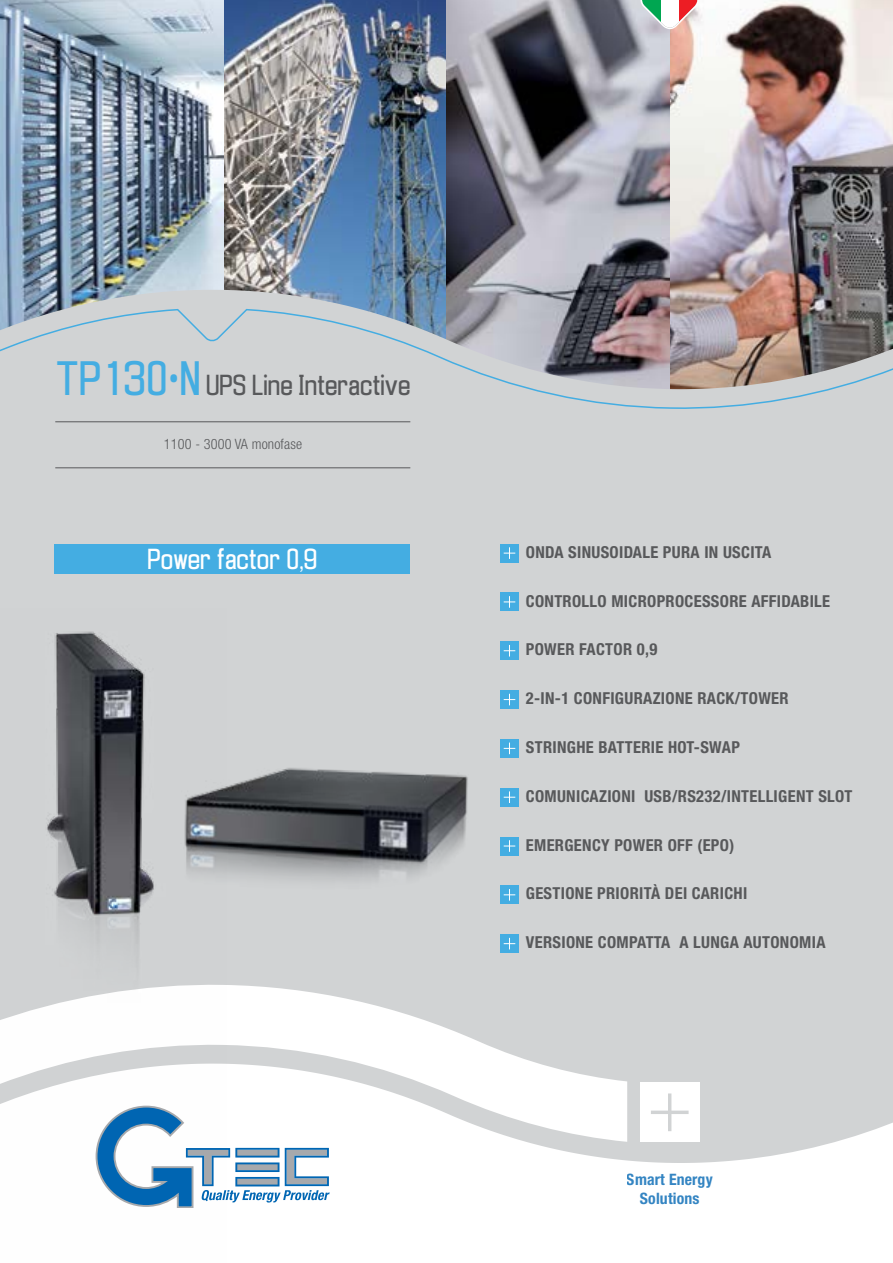
<style>
.page{position:relative;width:893px;height:1263px;background:#fff}
.page>*{position:absolute;margin:0;border:0;box-sizing:border-box;transform-origin:0 0}
.t1{font:27px "Enigmatic";color:#58595b;scale:.85 1}
.t2{font:27px "Enigmatic";color:#fff;scale:.85 1}
.t3{font:700 condensed 16.5px "Helvetica Neue LT Std";letter-spacing:.02em;color:#58595b}
.t4{font:700 condensed 15.75px/18.9px "Helvetica Neue LT Std";letter-spacing:.01em;color:#0066b3;text-align:center}
.t5{font:300 condensed 14.25px "Helvetica Neue LT Std";letter-spacing:.01em;color:#58595b}
.s1{font-size:45px;color:#44ade2}
</style>
<div class="page">
<img style="left:223px;top:0;width:223px;height:290px">
<img style="left:670px;top:0;width:223px;height:290px">
<img style="left:447px;top:0;width:223px;height:290px">
<img style="left:0;top:0;width:223px;height:290px">
<div style="left:0;top:290px;width:893px;height:873px;background:#d1d3d4"></div>
<svg style="left:0;top:307px;width:893px;height:104px;background:#b7b7ba"></svg>
<svg style="left:227px;top:983px;width:400px;height:159px"></svg>
<div style="left:640px;top:1082px;width:59px;height:60px;background:#fff"></div>
<hr style="left:668px;top:1093px;width:3px;height:38px;background:#d1d3d4">
<svg style="left:651px;top:1110px;width:38px;height:4px"></svg>
<svg style="left:227px;top:1106px;width:103px;height:97px"></svg>
<img style="left:0;top:608px;width:227px;height:600px">
<img style="left:147px;top:742px;width:356px;height:213px">
<hr style="left:55px;top:421px;width:355px;height:1px;background:#58595b">
<hr style="left:55px;top:467px;width:355px;height:1px;background:#58595b">
<svg style="left:638px;top:0;width:64px;height:32px"></svg>
<div style="left:500px;top:544px;width:19px;height:18px;background:#44ade2"></div>
<svg style="left:504px;top:547px;width:11px;height:12px"></svg>
<div style="left:500px;top:593px;width:19px;height:18px;background:#44ade2"></div>
<svg style="left:504px;top:596px;width:11px;height:12px"></svg>
<div style="left:500px;top:642px;width:19px;height:18px;background:#44ade2"></div>
<svg style="left:504px;top:645px;width:11px;height:11px"></svg>
<div style="left:500px;top:690px;width:19px;height:19px;background:#44ade2"></div>
<svg style="left:504px;top:694px;width:11px;height:11px"></svg>
<div style="left:500px;top:739px;width:19px;height:18px;background:#44ade2"></div>
<svg style="left:504px;top:742px;width:11px;height:12px"></svg>
<div style="left:500px;top:788px;width:19px;height:18px;background:#44ade2"></div>
<svg style="left:504px;top:791px;width:11px;height:12px"></svg>
<div style="left:500px;top:837px;width:19px;height:18px;background:#44ade2"></div>
<svg style="left:504px;top:840px;width:11px;height:12px"></svg>
<div style="left:500px;top:886px;width:19px;height:18px;background:#44ade2"></div>
<svg style="left:504px;top:889px;width:11px;height:12px"></svg>
<div style="left:500px;top:934px;width:19px;height:19px;background:#44ade2"></div>
<svg style="left:504px;top:938px;width:11px;height:11px"></svg>
<div style="left:55px;top:544px;width:355px;height:30px;background:#44ade2"></div>
<h1 class="t1" style="left:56px;top:369px;width:419px"><span class="s1">TP130•N</span> UPS Line Interactive</h1>
<p class="t5" style="left:164px;top:436px;width:140px">1100 - 3000 VA monofase</p>
<h1 class="t2" style="left:148px;top:543px;width:201px">Power factor 0,9</h1>
<p class="t3" style="left:526px;top:542px;width:247px">ONDA SINUSOIDALE PURA IN USCITA</p>
<p class="t3" style="left:526px;top:591px;width:10px">CONTROLLO</p>
<p class="t3" style="left:611px;top:591px;width:206px">MICROPROCESSORE AFFIDABILE</p>
<p class="t3" style="left:526px;top:639px;width:133px">POWER FACTOR 0,9</p>
<p class="t3" style="left:526px;top:688px;width:144px">2-IN-1 CONFIGURAZIONE</p>
<p class="t3" style="left:697px;top:688px;width:93px">RACK/TOWER</p>
<p class="t3" style="left:526px;top:737px;width:216px">STRINGHE BATTERIE HOT-SWAP</p>
<p class="t3" style="left:526px;top:786px;width:11px">COMUNICA</p>
<p class="t3" style="left:599px;top:786px;width:16px">ZIONI</p>
<p class="t3" style="left:644px;top:786px;width:91px">USB/RS232/INTELLI</p>
<p class="t3" style="left:778px;top:786px;width:19px">GENT</p>
<p class="t3" style="left:818px;top:786px;width:10px">SLOT</p>
<p class="t3" style="left:526px;top:835px;width:210px">EMERGENCY POWER OFF (EPO)</p>
<p class="t3" style="left:526px;top:884px;width:184px">GESTIONE PRIORITÀ DEI CARICHI</p>
<p class="t3" style="left:526px;top:932px;width:83px">VERSIONE COMPATTA</p>
<p class="t3" style="left:679px;top:932px;width:75px">A LUNGA AUTONOMIA</p>
<p class="t4" style="left:627px;top:1170px;width:88px">SMART ENERGY<br>SOLUTIONS</p>
</div>
